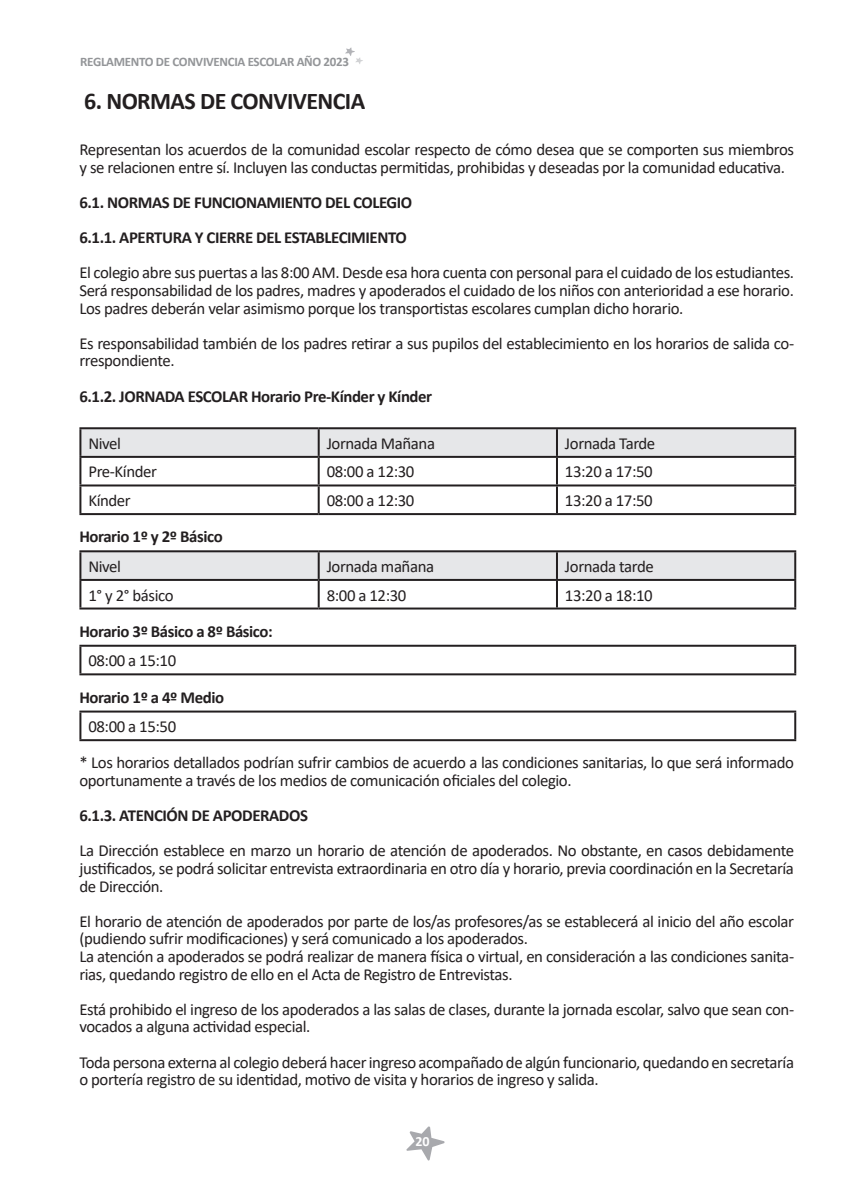
<style>
.page{position:relative;width:851px;height:1191px;background:#fff}
.page>*{position:absolute;margin:0;border:0;box-sizing:border-box;transform-origin:0 0}
.t1{font:700 24px "Calibri";letter-spacing:-.025em;color:#231f20}
.t2{font:16.8px/17.6px "Calibri";letter-spacing:-.025em;color:#231f20}
.t3{font:700 16.8px "Calibri";letter-spacing:-.025em;color:#231f20}
.t4{font:700 14px "Calibri";color:#fff}
.t5{font:700 13px "Calibri";letter-spacing:-.025em;color:#939598}
</style>
<div class="page">
<svg style="left:406px;top:1126px;width:38px;height:34px"></svg>
<svg style="left:345px;top:47px;width:18px;height:17px"></svg>
<svg style="left:81px;top:429px;width:713px;height:27px;background:#e2e3e5"></svg>
<hr style="left:79px;top:427px;width:239px;height:2px;background:#231f20">
<hr style="left:79px;top:429px;width:2px;height:27px;background:#231f20">
<hr style="left:318px;top:427px;width:239px;height:2px;background:#231f20">
<hr style="left:317px;top:429px;width:2px;height:27px;background:#231f20">
<hr style="left:557px;top:427px;width:239px;height:2px;background:#231f20">
<hr style="left:556px;top:429px;width:2px;height:27px;background:#231f20">
<hr style="left:794px;top:429px;width:2px;height:27px;background:#231f20">
<hr style="left:79px;top:456px;width:239px;height:2px;background:#231f20">
<hr style="left:79px;top:458px;width:2px;height:26px;background:#231f20">
<hr style="left:318px;top:456px;width:239px;height:2px;background:#231f20">
<hr style="left:317px;top:458px;width:2px;height:26px;background:#231f20">
<hr style="left:557px;top:456px;width:239px;height:2px;background:#231f20">
<hr style="left:556px;top:458px;width:2px;height:26px;background:#231f20">
<hr style="left:794px;top:458px;width:2px;height:26px;background:#231f20">
<hr style="left:79px;top:484px;width:239px;height:2px;background:#231f20">
<hr style="left:79px;top:486px;width:2px;height:27px;background:#231f20">
<hr style="left:318px;top:484px;width:239px;height:2px;background:#231f20">
<hr style="left:317px;top:486px;width:2px;height:27px;background:#231f20">
<hr style="left:557px;top:484px;width:239px;height:2px;background:#231f20">
<hr style="left:556px;top:486px;width:2px;height:27px;background:#231f20">
<hr style="left:794px;top:486px;width:2px;height:27px;background:#231f20">
<hr style="left:79px;top:513px;width:239px;height:2px;background:#231f20">
<hr style="left:318px;top:513px;width:239px;height:2px;background:#231f20">
<hr style="left:557px;top:513px;width:239px;height:2px;background:#231f20">
<svg style="left:81px;top:552px;width:713px;height:27px;background:#e2e3e5"></svg>
<hr style="left:79px;top:550px;width:239px;height:2px;background:#231f20">
<hr style="left:79px;top:552px;width:2px;height:27px;background:#231f20">
<hr style="left:318px;top:550px;width:239px;height:2px;background:#231f20">
<hr style="left:317px;top:552px;width:2px;height:27px;background:#231f20">
<hr style="left:557px;top:550px;width:239px;height:2px;background:#231f20">
<hr style="left:556px;top:552px;width:2px;height:27px;background:#231f20">
<hr style="left:794px;top:552px;width:2px;height:27px;background:#231f20">
<hr style="left:79px;top:579px;width:239px;height:2px;background:#231f20">
<hr style="left:79px;top:581px;width:2px;height:26px;background:#231f20">
<hr style="left:318px;top:579px;width:239px;height:2px;background:#231f20">
<hr style="left:317px;top:581px;width:2px;height:26px;background:#231f20">
<hr style="left:557px;top:579px;width:239px;height:2px;background:#231f20">
<hr style="left:556px;top:581px;width:2px;height:26px;background:#231f20">
<hr style="left:794px;top:581px;width:2px;height:26px;background:#231f20">
<hr style="left:79px;top:607px;width:239px;height:2px;background:#231f20">
<hr style="left:318px;top:607px;width:239px;height:2px;background:#231f20">
<hr style="left:557px;top:607px;width:239px;height:2px;background:#231f20">
<hr style="left:79px;top:645px;width:717px;height:2px;background:#231f20">
<hr style="left:79px;top:647px;width:2px;height:26px;background:#231f20">
<hr style="left:794px;top:647px;width:2px;height:26px;background:#231f20">
<hr style="left:79px;top:673px;width:717px;height:2px;background:#231f20">
<hr style="left:79px;top:710px;width:717px;height:2px;background:#231f20">
<hr style="left:79px;top:712px;width:2px;height:27px;background:#231f20">
<hr style="left:794px;top:712px;width:2px;height:27px;background:#231f20">
<hr style="left:79px;top:739px;width:717px;height:2px;background:#231f20">
<p class="t5" style="left:80px;top:53px;width:270px">REGLAMENTO DE CONVIVENCIA ESCOLAR AÑO 2023</p>
<p class="t1" style="left:84px;top:84px;width:282px">6. NORMAS DE CONVIVENCIA</p>
<p class="t2" style="left:79px;top:140px;width:716px">Representan los acuerdos de la comunidad escolar respecto de cómo desea que se comporten sus miembros y se relacionen entre sí. Incluyen las conductas permitidas, prohibidas y deseadas por la comunidad educativa.</p>
<p class="t3" style="left:79px;top:190px;width:334px">6.1. NORMAS DE FUNCIONAMIENTO DEL COLEGIO</p>
<p class="t3" style="left:79px;top:226px;width:329px">6.1.1. APERTURA Y CIERRE DEL ESTABLECIMIENTO</p>
<p class="t2" style="left:79px;top:264px;width:716px;text-align:justify">El colegio abre sus puertas a las 8:00 AM. Desde esa hora cuenta con personal para el cuidado de los estudiantes.<br>Será responsabilidad de los padres, madres y apoderados el cuidado de los niños con anterioridad a ese horario.<br>Los padres deberán velar asimismo porque los transportistas escolares cumplan dicho horario.</p>
<p class="t2" style="left:79px;top:334px;width:716px">Es responsabilidad también de los padres retirar a sus pupilos del establecimiento en los horarios de salida co&shy;rrespondiente.</p>
<p class="t3" style="left:79px;top:384px;width:354px">6.1.2. JORNADA ESCOLAR Horario Pre-Kínder y Kínder</p>
<p class="t2" style="left:88px;top:434px;width:34px">Nivel</p>
<p class="t2" style="left:326px;top:434px;width:110px">Jornada Mañana</p>
<p class="t2" style="left:565px;top:434px;width:92px">Jornada Tarde</p>
<p class="t2" style="left:88px;top:463px;width:70px">Pre-Kínder</p>
<p class="t2" style="left:326px;top:463px;width:89px">08:00 a 12:30</p>
<p class="t2" style="left:565px;top:463px;width:89px">13:20 a 17:50</p>
<p class="t2" style="left:88px;top:491px;width:44px">Kínder</p>
<p class="t2" style="left:326px;top:491px;width:89px">08:00 a 12:30</p>
<p class="t2" style="left:565px;top:491px;width:89px">13:20 a 17:50</p>
<p class="t3" style="left:79px;top:525px;width:145px">Horario 1º y 2º Básico</p>
<p class="t2" style="left:88px;top:557px;width:34px">Nivel</p>
<p class="t2" style="left:326px;top:557px;width:109px">Jornada mañana</p>
<p class="t2" style="left:565px;top:557px;width:90px">Jornada tarde</p>
<p class="t2" style="left:88px;top:586px;width:87px">1° y 2° básico</p>
<p class="t2" style="left:326px;top:586px;width:81px">8:00 a 12:30</p>
<p class="t2" style="left:565px;top:586px;width:89px">13:20 a 18:10</p>
<p class="t3" style="left:79px;top:619px;width:195px">Horario 3º Básico a 8º Básico:</p>
<p class="t2" style="left:88px;top:651px;width:89px">08:00 a 15:10</p>
<p class="t3" style="left:79px;top:685px;width:146px">Horario 1º a 4º Medio</p>
<p class="t2" style="left:88px;top:717px;width:89px">08:00 a 15:50</p>
<p class="t2" style="left:79px;top:753px;width:716px">* Los horarios detallados podrían sufrir cambios de acuerdo a las condiciones sanitarias, lo que será informado oportunamente a través de los medios de comunicación oficiales del colegio.</p>
<p class="t3" style="left:79px;top:803px;width:230px">6.1.3. ATENCIÓN DE APODERADOS</p>
<p class="t2" style="left:79px;top:841px;width:716px;text-align:justify">La Dirección establece en marzo un horario de atención de apoderados. No obstante, en casos debidamente justificados, se podrá solicitar entrevista extraordinaria en otro día y horario, previa coordinación en la Secretaría de Dirección.</p>
<p class="t2" style="left:79px;top:912px;width:716px">El horario de atención de apoderados por parte de los/as profesores/as se establecerá al inicio del año escolar (pudiendo sufrir modificaciones) y será comunicado a los apoderados.</p>
<p class="t2" style="left:79px;top:947px;width:716px">La atención a apoderados se podrá realizar de manera física o virtual, en consideración a las condiciones sanita&shy;rias, quedando registro de ello en el Acta de Registro de Entrevistas.</p>
<p class="t2" style="left:79px;top:1000px;width:716px">Está prohibido el ingreso de los apoderados a las salas de clases, durante la jornada escolar, salvo que sean con&shy;vocados a alguna actividad especial.</p>
<p class="t2" style="left:79px;top:1053px;width:716px">Toda persona externa al colegio deberá hacer ingreso acompañado de algún funcionario, quedando en secretaría o portería registro de su identidad, motivo de visita y horarios de ingreso y salida.</p>
<p class="t4" style="left:415px;top:1131px;width:16px">20</p>
</div>
